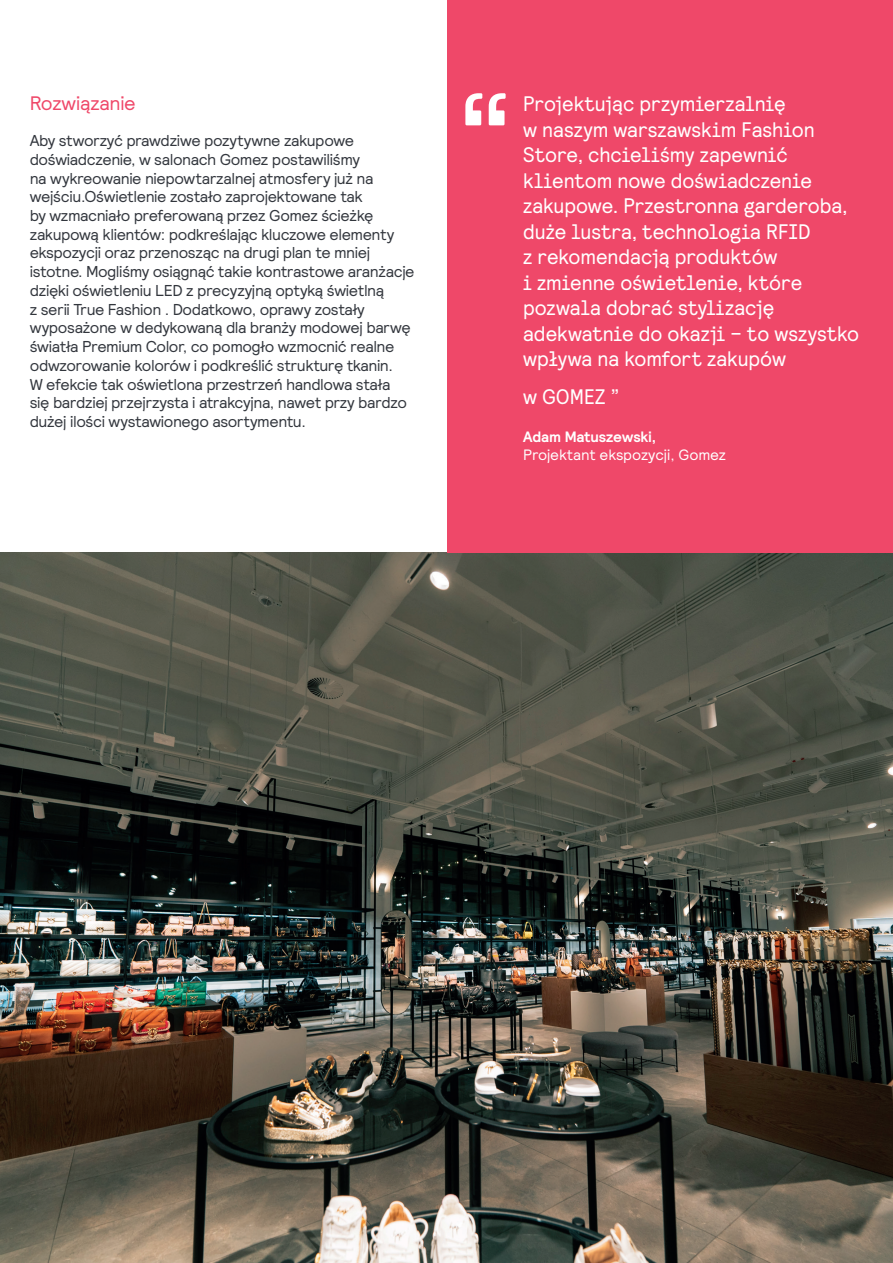
<style>
.page{position:relative;width:893px;height:1263px;background:#fff}
.page>*{position:absolute;margin:0;border:0;box-sizing:border-box;transform-origin:0 0}
.t1{font:155.25px "Signify Relative";color:#fff}
.t2{font:21px/25.5px "Signify Relative Faux";letter-spacing:-.005em;color:#fff}
.t3{font:19.5px "Signify Relative";letter-spacing:-.015em;color:#ef4869}
.t4{font:15.75px/18.8px "Signify Relative";letter-spacing:-.025em;color:#32363d}
.t5{font:15px "Signify Relative";letter-spacing:-.01em;color:#fff}
.t6{font:700 15px "Signify Relative";letter-spacing:-.015em;color:#fff}
</style>
<div class="page">
<img style="left:0;top:552px;width:893px;height:711px">
<div style="left:447px;top:0;width:446px;height:552px;background:#ef4869"></div>
<p class="t3" style="left:30px;top:91px;width:108px">Rozwiązanie</p>
<p class="t4" style="left:30px;top:131px;width:386px">Aby stworzyć prawdziwe pozytywne zakupowe doświadczenie, w salonach Gomez postawiliśmy<br>na wykreowanie niepowtarzalnej atmosfery już na wejściu.Oświetlenie zostało zaprojektowane tak<br>by wzmacniało preferowaną przez Gomez ścieżkę zakupową klientów: podkreślając kluczowe elementy ekspozycji oraz przenosząc na drugi plan te mniej istotne. Mogliśmy osiągnąć takie kontrastowe aranżacje dzięki oświetleniu LED z precyzyjną optyką świetlną<br>z serii True Fashion . Dodatkowo, oprawy zostały wyposażone w dedykowaną dla branży modowej barwę światła Premium Color, co pomogło wzmocnić realne odwzorowanie kolorów i podkreślić strukturę tkanin.<br>W efekcie tak oświetlona przestrzeń handlowa stała<br>się bardziej przejrzysta i atrakcyjna, nawet przy bardzo dużej ilości wystawionego asortymentu.</p>
<h1 class="t1" style="left:454px;top:47px;width:65px">“</h1>
<p class="t2" style="left:523px;top:91px;width:337px">Projektując przymierzalnię<br>w naszym warszawskim Fashion<br>Store, chcieliśmy zapewnić klientom nowe doświadczenie zakupowe. Przestronna garderoba, duże lustra, technologia RFID<br>z rekomendacją produktów<br>i zmienne oświetlenie, które pozwala dobrać stylizację adekwatnie do okazji – to wszystko wpływa na komfort zakupów</p>
<h2 class="t2" style="left:523px;top:384px;width:97px">w GOMEZ ”</h2>
<p class="t6" style="left:523px;top:427px;width:134px">Adam Matuszewski,</p>
<p class="t5" style="left:523px;top:445px;width:204px">Projektant ekspozycji, Gomez</p>
</div>
